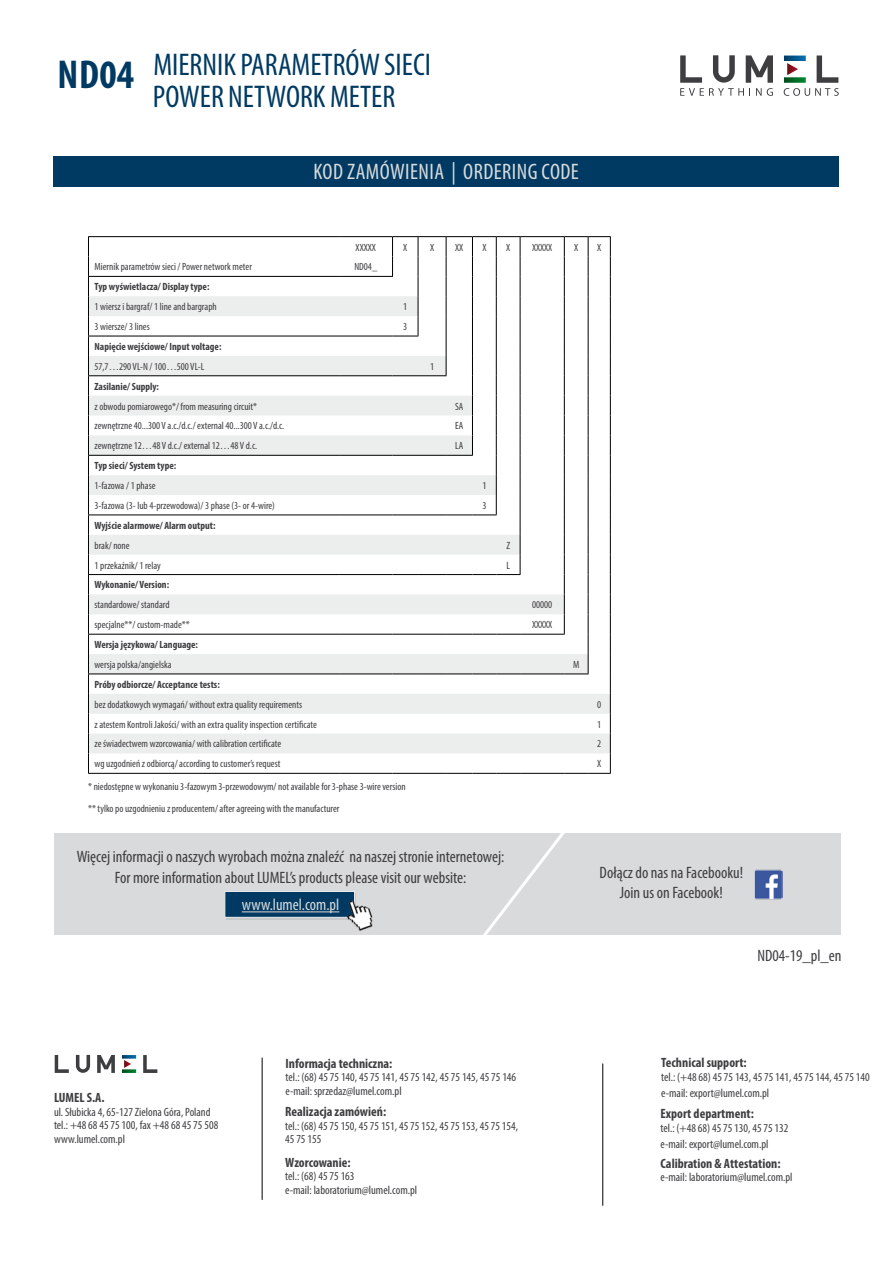
<style>
.page{position:relative;width:893px;height:1263px;background:#fff}
.page>*{position:absolute;margin:0;border:0;box-sizing:border-box;transform-origin:0 0}
.t1{font:700 condensed 40.5px "Myriad Pro";color:#003a62}
.t2{font:condensed 31.5px/31.5px "Myriad Pro";color:#003a62}
.t3{font:condensed 22.5px "Myriad Pro";letter-spacing:.02em;color:#d9dadb}
.t4{font:condensed 16.5px/21.6px "Myriad Pro";color:#3e3d40;text-align:center}
.t5{font:condensed 16.5px "Myriad Pro";color:#d9dadb}
.t6{font:700 condensed 13.5px "Myriad Pro";color:#3e3d40}
.t7{font:condensed 12px/13.5px "Myriad Pro";color:#3e3d40}
.t8{font:condensed 10.5px/21.6px "Myriad Pro";color:#3e3d40}
.t9{font:700 condensed 10.5px "Myriad Pro";color:#3e3d40}
</style>
<div class="page">
<svg style="left:680px;top:55px;width:93px;height:41px"></svg>
<svg style="left:784px;top:56px;width:55px;height:40px"></svg>
<div style="left:53px;top:157px;width:786px;height:30px;background:#003a62"></div>
<div style="left:54px;top:833px;width:786px;height:102px;background:#d9dadb"></div>
<div style="left:227px;top:893px;width:129px;height:26px;background:#c6c7c8"></div>
<div style="left:224px;top:891px;width:131px;height:27px;background:#003a62;border:1px solid #eceded"></div>
<hr style="left:242px;top:911px;width:97px;height:1px;background:#d9dadb">
<img style="left:340px;top:893px;width:33px;height:38px">
<img style="left:754px;top:870px;width:29px;height:29px">
<svg style="left:483px;top:833px;width:82px;height:102px"></svg>
<svg style="left:521px;top:396px;width:43px;height:357px"></svg>
<hr style="left:520px;top:773px;width:44px;height:1px;background:#000">
<hr style="left:520px;top:236px;width:44px;height:1px;background:#000">
<hr style="left:520px;top:634px;width:45px;height:1px;background:#000">
<svg style="left:88px;top:236px;width:433px;height:538px"></svg>
<hr style="left:520px;top:673px;width:44px;height:1px;background:#000">
<svg style="left:564px;top:236px;width:47px;height:538px"></svg>
<svg style="left:97px;top:1055px;width:18px;height:18px"></svg>
<svg style="left:55px;top:1055px;width:14px;height:18px"></svg>
<svg style="left:143px;top:1055px;width:14px;height:18px"></svg>
<svg style="left:76px;top:1055px;width:14px;height:18px"></svg>
<svg style="left:122px;top:1055px;width:14px;height:4px"></svg>
<svg style="left:122px;top:1060px;width:14px;height:13px"></svg>
<hr style="left:262px;top:1057px;width:1px;height:143px;background:#000">
<hr style="left:602px;top:1063px;width:1px;height:143px;background:#000">
<h1 class="t1" style="left:57px;top:49px;width:78px">ND04</h1>
<h2 class="t2" style="left:153px;top:48px;width:280px">miernik parametrów sieci power network meter</h2>
<h3 class="t3" style="left:313px;top:158px;width:267px">kod zamówienia | ordering code</h3>
<p class="t8" style="left:356px;top:236px;width:6px">XXXXX</p>
<p class="t8" style="left:403px;top:236px;width:5px">X</p>
<p class="t8" style="left:430px;top:236px;width:5px">X</p>
<p class="t8" style="left:455px;top:236px;width:5px">XX</p>
<p class="t8" style="left:482px;top:236px;width:5px">X</p>
<p class="t8" style="left:506px;top:236px;width:5px">X</p>
<p class="t8" style="left:532px;top:236px;width:6px">XXXXX</p>
<p class="t8" style="left:574px;top:236px;width:5px">X</p>
<p class="t8" style="left:597px;top:236px;width:5px">X</p>
<p class="t8" style="left:95px;top:256px;width:159px">Miernik parametrów sieci / Power network meter</p>
<p class="t8" style="left:354px;top:256px;width:24px">ND04_</p>
<p class="t9" style="left:95px;top:280px;width:116px">Typ wyświetlacza/ Display type:</p>
<p class="t8" style="left:95px;top:296px;width:124px">1 wiersz i bargraf/ 1 line and bargraph</p>
<p class="t8" style="left:403px;top:296px;width:6px">1</p>
<p class="t8" style="left:95px;top:316px;width:57px">3 wiersze/ 3 lines</p>
<p class="t8" style="left:403px;top:316px;width:6px">3</p>
<p class="t9" style="left:95px;top:340px;width:128px">Napięcie wejściowe/ Input voltage:</p>
<p class="t8" style="left:95px;top:355px;width:111px">57,7…290 VL-N / 100…500 VL-L</p>
<p class="t8" style="left:430px;top:355px;width:6px">1</p>
<p class="t9" style="left:95px;top:380px;width:66px">Zasilanie/ Supply:</p>
<p class="t8" style="left:95px;top:395px;width:164px">z obwodu pomiarowego*/ from measuring circuit*</p>
<p class="t8" style="left:455px;top:395px;width:5px">SA</p>
<p class="t8" style="left:95px;top:415px;width:191px">zewnętrzne 40...300 V a.c./d.c./ external 40...300 V a.c./d.c.</p>
<p class="t8" style="left:455px;top:415px;width:5px">EA</p>
<p class="t8" style="left:95px;top:435px;width:164px">zewnętrzne 12…48 V d.c./ external 12…48 V d.c.</p>
<p class="t8" style="left:455px;top:435px;width:9px">LA</p>
<p class="t9" style="left:95px;top:459px;width:83px">Typ sieci/ System type:</p>
<p class="t8" style="left:95px;top:475px;width:63px">1-fazowa / 1 phase</p>
<p class="t8" style="left:482px;top:475px;width:6px">1</p>
<p class="t8" style="left:95px;top:494px;width:182px">3-fazowa (3- lub 4-przewodowa)/ 3 phase (3- or 4-wire)</p>
<p class="t8" style="left:482px;top:494px;width:6px">3</p>
<p class="t9" style="left:95px;top:519px;width:123px">Wyjście alarmowe/ Alarm output:</p>
<p class="t8" style="left:95px;top:534px;width:37px">brak/ none</p>
<p class="t8" style="left:506px;top:534px;width:5px">Z</p>
<p class="t8" style="left:95px;top:554px;width:68px">1 przekaźnik/ 1 relay</p>
<p class="t8" style="left:506px;top:554px;width:5px">L</p>
<p class="t9" style="left:95px;top:578px;width:76px">Wykonanie/ Version:</p>
<p class="t8" style="left:95px;top:594px;width:77px">standardowe/ standard</p>
<p class="t8" style="left:532px;top:594px;width:22px">00000</p>
<p class="t8" style="left:95px;top:614px;width:97px">specjalne**/ custom-made**</p>
<p class="t8" style="left:532px;top:614px;width:6px">XXXXX</p>
<p class="t9" style="left:95px;top:638px;width:105px">Wersja językowa/ Language:</p>
<p class="t8" style="left:95px;top:653px;width:79px">wersja polska/angielska</p>
<p class="t8" style="left:573px;top:653px;width:7px">M</p>
<p class="t9" style="left:95px;top:678px;width:127px">Próby odbiorcze/ Acceptance tests:</p>
<p class="t8" style="left:95px;top:693px;width:209px">bez dodatkowych wymagań/ without extra quality requirements</p>
<p class="t8" style="left:597px;top:693px;width:6px">0</p>
<p class="t8" style="left:95px;top:713px;width:224px">z atestem Kontroli Jakości/ with an extra quality inspection certificate</p>
<p class="t8" style="left:597px;top:713px;width:6px">1</p>
<p class="t8" style="left:95px;top:733px;width:188px">ze świadectwem wzorcowania/ with calibration certificate</p>
<p class="t8" style="left:597px;top:733px;width:6px">2</p>
<p class="t8" style="left:95px;top:753px;width:187px">wg uzgodnień z odbiorcą/ according to customer’s request</p>
<p class="t8" style="left:597px;top:753px;width:5px">X</p>
<p class="t8" style="left:88px;top:776px;width:319px">* niedostępne w wykonaniu 3-fazowym 3-przewodowym/ not available for 3-phase 3-wire version ** tylko po uzgodnieniu z producentem/ after agreeing with the manufacturer</p>
<h3 class="t4" style="left:77px;top:845px;width:429px">Więcej informacji o naszych wyrobach można znaleźć na naszej stronie internetowej:<br>For more information about LUMEL’s products please visit our website:</h3>
<h3 class="t5" style="left:242px;top:895px;width:99px">www.lumel.com.pl</h3>
<h3 class="t4" style="left:600px;top:862px;width:145px;line-height:19.8px">Dołącz do nas na Facebooku!<br>Join us on Facebook!</h3>
<h3 class="t4" style="left:757px;top:945px;width:85px">ND04-19_pl_en</h3>
<p class="t6" style="left:661px;top:1054px;width:87px">Technical support:</p>
<p class="t7" style="left:661px;top:1068px;width:210px;line-height:16.2px">tel.: (+48 68) 45 75 143, 45 75 141, 45 75 144, 45 75 140 e-mail: export@lumel.com.pl</p>
<p class="t6" style="left:286px;top:1055px;width:108px">Informacja techniczna:</p>
<p class="t7" style="left:286px;top:1070px;width:232px">tel.: (68) 45 75 140, 45 75 141, 45 75 142, 45 75 145, 45 75 146 e-mail: sprzedaz@lumel.com.pl</p>
<p class="t6" style="left:54px;top:1089px;width:52px">LUMEL S.A.</p>
<p class="t7" style="left:54px;top:1105px;width:166px">ul. Słubicka 4, 65-127 Zielona Góra, Poland tel.: +48 68 45 75 100, fax +48 68 45 75 508 www.lumel.com.pl</p>
<p class="t6" style="left:661px;top:1105px;width:95px">Export department:</p>
<p class="t6" style="left:285px;top:1103px;width:102px">Realizacja zamówień:</p>
<p class="t7" style="left:285px;top:1119px;width:234px">tel.: (68) 45 75 150, 45 75 151, 45 75 152, 45 75 153, 45 75 154,<br>45 75 155</p>
<p class="t7" style="left:661px;top:1119px;width:129px;line-height:16.2px">tel.: (+48 68) 45 75 130, 45 75 132 e-mail: export@lumel.com.pl</p>
<p class="t6" style="left:661px;top:1155px;width:121px">Calibration &amp; Attestation:</p>
<p class="t7" style="left:661px;top:1170px;width:134px">e-mail: laboratorium@lumel.com.pl</p>
<p class="t6" style="left:285px;top:1153px;width:67px">Wzorcowanie:</p>
<p class="t7" style="left:285px;top:1169px;width:134px">tel.: (68) 45 75 163<br>e-mail: laboratorium@lumel.com.pl</p>
</div>
